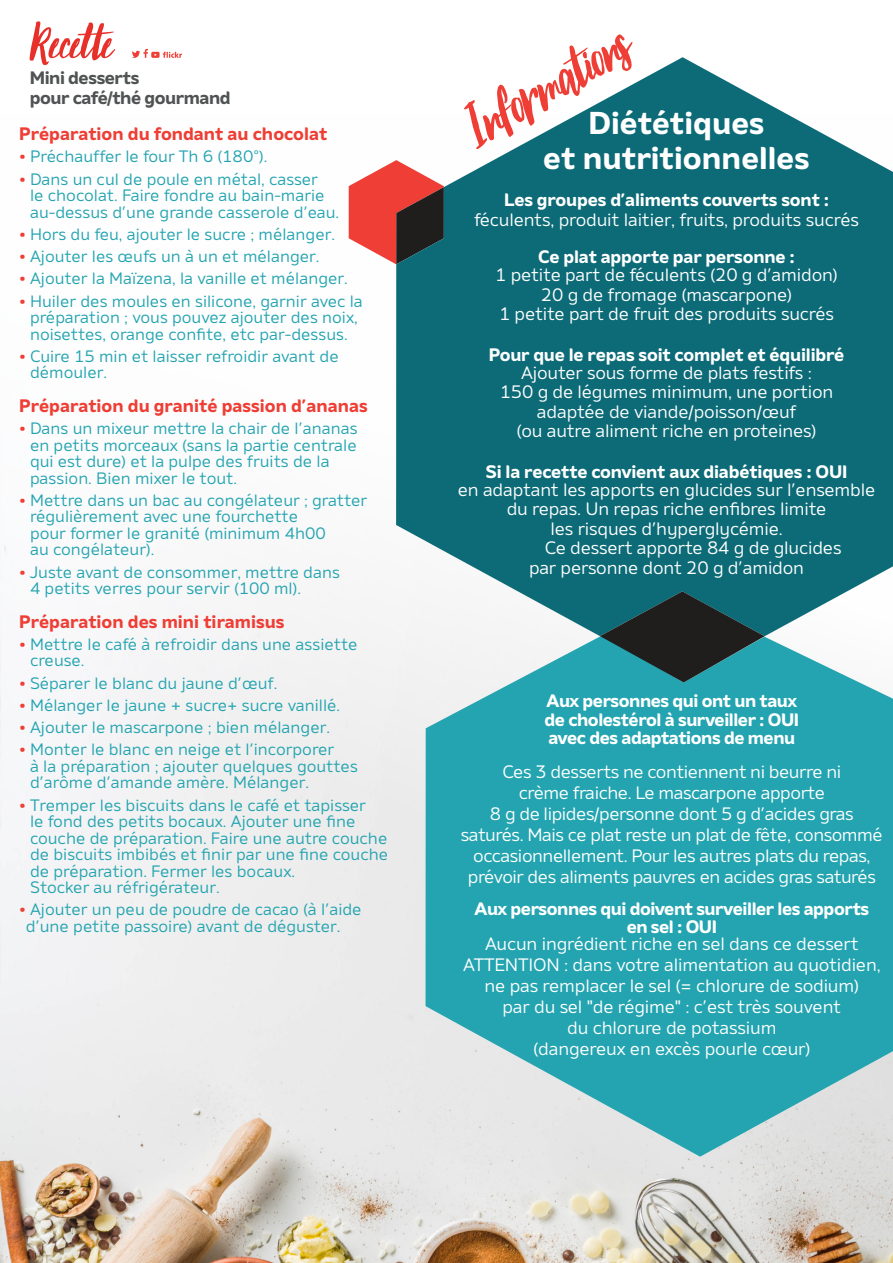
<style>
.page{position:relative;width:893px;height:1263px;background:#fff}
.page>*{position:absolute;margin:0;border:0;box-sizing:border-box;transform-origin:0 0}
._15-TITRE-INFORMATIO{font:72px "October Storm";color:#ee3e35}
.t1{font:62.25px "October Storm";color:#e7302a}
._16-TITRE-ALVEOLE-DI{font:700 31.5px "Amino";color:#fff}
._17-TEXT-ALVEOLE-DIE{font:18px/21px "Amino";letter-spacing:-.01em;color:#fff;text-align:center}
._17-TEXT-ALVEOLE-DIE-2{font:700 18px/18.8px "Amino";letter-spacing:-.02em;color:#fff;text-align:justify}
._14-TEXT-PREPARATION{font:700 18px "Amino";color:#ee3e35}
._12-TITRE-RECETTE-PA{font:700 18px "Amino";letter-spacing:-.025em;color:#505353}
._14-TEXT-PREPARATION-2{font:16.5px/16.5px "Amino";color:#23a4b0}
.s1{font-weight:500;color:#ee3e35}
.s2{font-weight:700}
.s3{font-weight:500}
</style>
<div class="page">
<img style="left:0;top:186px;width:893px;height:1077px">
<svg style="left:132px;top:49px;width:50px;height:9px"></svg>
<svg style="left:426px;top:636px;width:467px;height:521px;background:#47b0ba"></svg>
<svg style="left:349px;top:160px;width:47px;height:104px"></svg>
<svg style="left:396px;top:57px;width:497px;height:579px;fill:#0c6b77"></svg>
<svg style="left:600px;top:591px;width:165px;height:91px;background:#1c5358"></svg>
<p class="t1" style="left:30px;top:13px;width:88px">Recette</p>
<p class="_12-TITRE-RECETTE-PA" style="left:30px;top:66px;width:111px">Mini desserts</p>
<p class="_12-TITRE-RECETTE-PA" style="left:30px;top:87px;width:202px">pour café/thé gourmand</p>
<p class="_14-TEXT-PREPARATION" style="left:19px;top:122px;width:310px">Préparation du fondant au chocolat</p>
<p class="_14-TEXT-PREPARATION-2" style="left:19px;top:148px;width:250px"><span class="s1">•</span> Préchauffer le four Th 6 (180°).</p>
<p class="_14-TEXT-PREPARATION-2" style="left:30px;top:170px;width:311px;text-indent:-11px"><span class="s1">•</span> Dans un cul de poule en métal, casser<br>le chocolat. Faire fondre au bain-marie au-dessus d’une grande casserole d’eau.</p>
<p class="_14-TEXT-PREPARATION-2" style="left:19px;top:225px;width:317px"><span class="s1">•</span> Hors du feu, ajouter le sucre ; mélanger.</p>
<p class="_14-TEXT-PREPARATION-2" style="left:19px;top:248px;width:302px"><span class="s1">•</span> Ajouter les œufs un à un et mélanger.</p>
<p class="_14-TEXT-PREPARATION-2" style="left:19px;top:270px;width:330px"><span class="s1">•</span> Ajouter la Maïzena, la vanille et mélanger.</p>
<p class="_14-TEXT-PREPARATION-2" style="left:19px;top:292px;width:345px;text-align:center"><span class="s1">•</span> Huiler des moules en silicone, garnir avec la préparation ; vous pouvez ajouter des noix, noisettes, orange confite, etc par-dessus.</p>
<p class="_14-TEXT-PREPARATION-2" style="left:30px;top:347px;width:310px;text-indent:-11px"><span class="s1">•</span> Cuire 15 min et laisser refroidir avant de démouler.</p>
<p class="_14-TEXT-PREPARATION" style="left:19px;top:394px;width:350px">Préparation du granité passion d’ananas</p>
<p class="_14-TEXT-PREPARATION-2" style="left:30px;top:420px;width:329px;text-indent:-11px"><span class="s1">•</span> Dans un mixeur mettre la chair de l’ananas en petits morceaux (sans la partie centrale qui est dure) et la pulpe des fruits de la passion. Bien mixer le tout.</p>
<p class="_14-TEXT-PREPARATION-2" style="left:30px;top:491px;width:339px;text-indent:-11px"><span class="s1">•</span> Mettre dans un bac au congélateur ; gratter régulièrement avec une fourchette<br>pour former le granité (minimum 4h00<br>au congélateur).</p>
<p class="_14-TEXT-PREPARATION-2" style="left:30px;top:563px;width:311px;text-indent:-11px"><span class="s1">•</span> Juste avant de consommer, mettre dans<br>4 petits verres pour servir (100 ml).</p>
<p class="_14-TEXT-PREPARATION" style="left:19px;top:610px;width:267px">Préparation des mini tiramisus</p>
<p class="_14-TEXT-PREPARATION-2" style="left:30px;top:635px;width:329px;text-indent:-11px"><span class="s1">•</span> Mettre le café à refroidir dans une assiette creuse.</p>
<p class="_14-TEXT-PREPARATION-2" style="left:19px;top:674px;width:260px"><span class="s1">•</span> Séparer le blanc du jaune d’œuf.</p>
<p class="_14-TEXT-PREPARATION-2" style="left:19px;top:696px;width:323px"><span class="s1">•</span> Mélanger le jaune + sucre+ sucre vanillé.</p>
<p class="_14-TEXT-PREPARATION-2" style="left:19px;top:719px;width:312px"><span class="s1">•</span> Ajouter le mascarpone ; bien mélanger.</p>
<p class="_14-TEXT-PREPARATION-2" style="left:30px;top:741px;width:329px;text-indent:-11px"><span class="s1">•</span> Monter le blanc en neige et l’incorporer<br>à la préparation ; ajouter quelques gouttes d’arôme d’amande amère. Mélanger.</p>
<p class="_14-TEXT-PREPARATION-2" style="left:30px;top:796px;width:360px;text-indent:-11px"><span class="s1">•</span> Tremper les biscuits dans le café et tapisser<br>le fond des petits bocaux. Ajouter une fine couche de préparation. Faire une autre couche de biscuits imbibés et finir par une fine couche de préparation. Fermer les bocaux.<br>Stocker au réfrigérateur.</p>
<p class="_14-TEXT-PREPARATION-2" style="left:26px;top:901px;width:337px;text-indent:-7px"><span class="s1">•</span> Ajouter un peu de poudre de cacao (à l’aide d’une petite passoire) avant de déguster.</p>
<p class="_15-TITRE-INFORMATIO" style="left:451px;top:101px;width:184px;rotate:-30deg">Informati ons</p>
<p class="_16-TITRE-ALVEOLE-DI" style="left:588px;top:103px;width:177px">Diététiques</p>
<p class="_16-TITRE-ALVEOLE-DI" style="left:543px;top:138px;width:268px">et nutritionnelles</p>
<p class="_17-TEXT-ALVEOLE-DIE-2" style="left:504px;top:190px;width:326px">Les groupes d’aliments couverts sont :</p>
<p class="_17-TEXT-ALVEOLE-DIE" style="left:474px;top:209px;width:386px">féculents, produit laitier, fruits, produits sucrés</p>
<p class="_17-TEXT-ALVEOLE-DIE-2" style="left:538px;top:247px;width:258px">Ce plat apporte par personne :</p>
<p class="_17-TEXT-ALVEOLE-DIE" style="left:495px;top:264px;width:344px">1 petite part de féculents (20 g d’amidon)</p>
<p class="_17-TEXT-ALVEOLE-DIE" style="left:541px;top:284px;width:253px">20 g de fromage (mascarpone)</p>
<p class="_17-TEXT-ALVEOLE-DIE" style="left:499px;top:303px;width:337px">1 petite part de fruit des produits sucrés</p>
<p class="_17-TEXT-ALVEOLE-DIE-2" style="left:489px;top:344px;width:357px">Pour que le repas soit complet et équilibré</p>
<p class="_17-TEXT-ALVEOLE-DIE" style="left:500px;top:362px;width:335px;line-height:19.5px">Ajouter sous forme de plats festifs :<br>150 g de légumes minimum, une portion adaptée de viande/poisson/œuf<br>(ou autre aliment riche en proteines)</p>
<p class="_17-TEXT-ALVEOLE-DIE" style="left:458px;top:461px;width:419px;line-height:19px"><span class="s2">Si la recette convient aux diabétiques : OUI<br></span>en adaptant les apports en glucides sur l’ensemble du repas. Un repas riche enfibres limite<br>les risques d’hyperglycémie.</p>
<p class="_17-TEXT-ALVEOLE-DIE" style="left:545px;top:537px;width:298px">Ce dessert apporte 84 g de glucides</p>
<p class="_17-TEXT-ALVEOLE-DIE" style="left:529px;top:557px;width:277px">par personne dont 20 g d’amidon</p>
<p class="_17-TEXT-ALVEOLE-DIE-2" style="left:545px;top:691px;width:256px">Aux personnes qui ont un taux de cholestérol à surveiller : OUI avec des adaptations de menu</p>
<p class="_17-TEXT-ALVEOLE-DIE" style="left:461px;top:761px;width:423px">Ces 3 desserts ne contiennent ni beurre ni<br>crème fraiche. Le mascarpone apporte<br>8 g de lipides/personne dont 5 g d’acides gras saturés. Mais ce plat reste un plat de fête, consommé occasionnellement. Pour les autres plats du repas, prévoir des aliments pauvres en acides gras saturés</p>
<p class="_17-TEXT-ALVEOLE-DIE-2" style="left:475px;top:898px;width:396px;text-align:center">Aux personnes qui doivent surveiller les apports en sel : OUI</p>
<p class="_17-TEXT-ALVEOLE-DIE" style="left:463px;top:933px;width:419px">Aucun ingrédient riche en sel dans ce dessert ATTENTION : dans votre alimentation au quotidien, ne pas remplacer le sel (= chlorure de sodium)<br>par du sel <span class="s3">"</span>de régime<span class="s3">"</span> : c’est très souvent<br>du chlorure de potassium<br>(dangereux en excès pourle cœur)</p>
</div>
